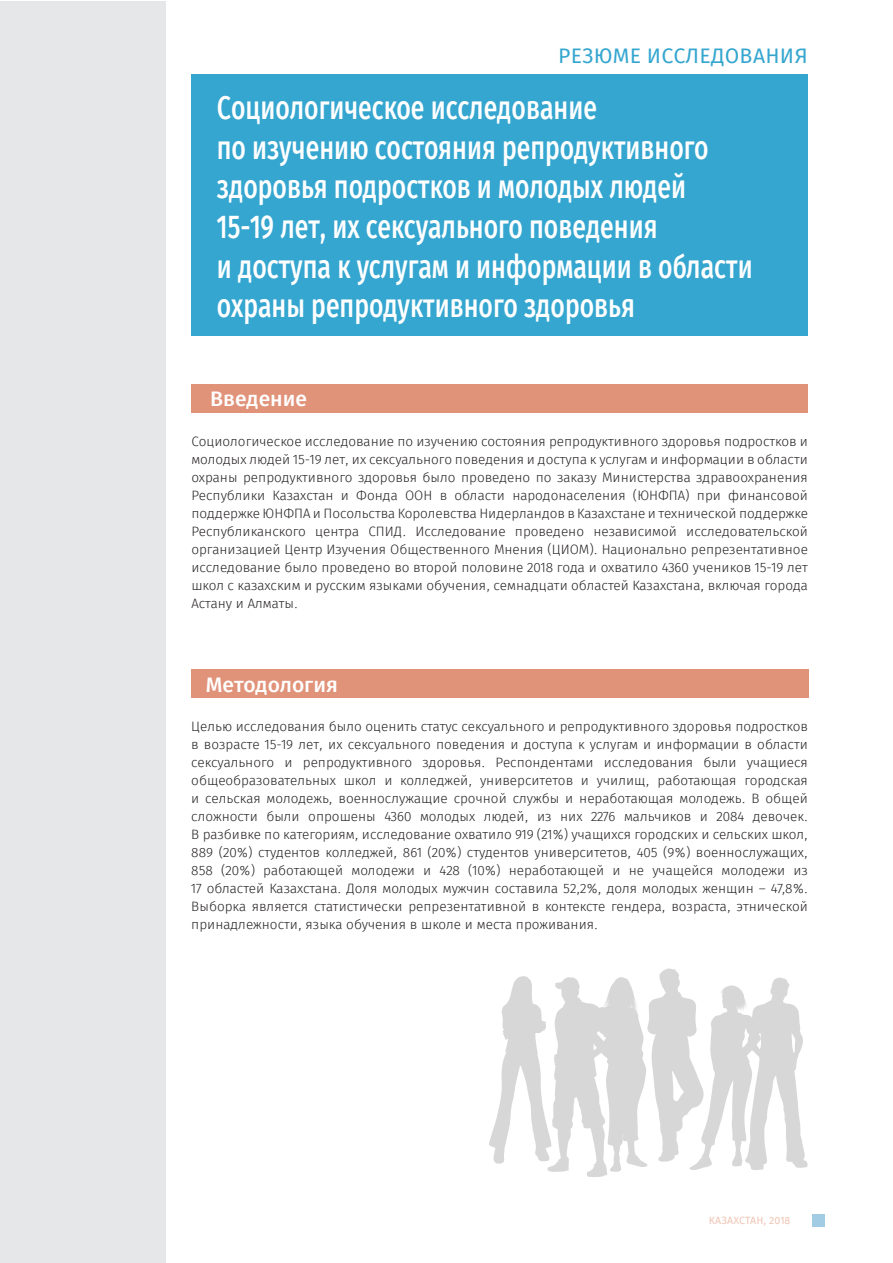
<style>
.page{position:relative;width:893px;height:1263px;background:#fff}
.page>*{position:absolute;margin:0;border:0;box-sizing:border-box;transform-origin:0 0}
.t1{font:500 33px/39.6px "Fira Sans";color:#fff;scale:.75 1}
.t2{font:500 21px "Fira Sans";color:#fff}
.t3{font:21px "Fira Sans";letter-spacing:.01em;color:#35a6cf}
.t4{font:300 13.5px/18px "Fira Sans";color:#231f20;text-align:justify}
.t5{font:10.5px "Fira Sans";letter-spacing:.01em;color:#f0c5b4}
</style>
<div class="page">
<div style="left:812px;top:1214px;width:13px;height:13px;background:#a2cbe4"></div>
<div style="left:0;top:2px;width:166px;height:1261px;background:#e6e7e9"></div>
<div style="left:191px;top:74px;width:617px;height:262px;background:#35a6cf"></div>
<div style="left:191px;top:384px;width:617px;height:28px;background:#e1937a"></div>
<div style="left:191px;top:669px;width:618px;height:29px;background:#e1937a"></div>
<svg style="left:489px;top:968px;width:319px;height:209px"></svg>
<p class="t3" style="left:558px;top:41px;width:251px">РЕЗЮМЕ ИССЛЕДОВАНИЯ</p>
<p class="t1" style="left:217px;top:90px;width:508px">Социологическое исследование</p>
<p class="t1" style="left:217px;top:130px;width:657px">по изучению состояния репродуктивного здоровья подростков и молодых людей</p>
<p class="t1" style="left:217px;top:209px;width:589px">15-19 лет, их сексуального поведения</p>
<p class="t1" style="left:217px;top:249px;width:716px">и доступа к услугам и информации в области охраны репродуктивного здоровья</p>
<p class="t2" style="left:210px;top:384px;width:99px">Введение</p>
<p class="t4" style="left:191px;top:433px;width:618px">Социологическое исследование по изучению состояния репродуктивного здоровья подростков и молодых людей 15-19 лет, их сексуального поведения и доступа к услугам и информации в области охраны репродуктивного здоровья было проведено по заказу Министерства здравоохранения Республики Казахстан и Фонда ООН в области народонаселения (ЮНФПА) при финансовой поддержке ЮНФПА и Посольства Королевства Нидерландов в Казахстане и технической поддержке Республиканского центра СПИД. Исследование проведено независимой исследовательской организацией Центр Изучения Общественного Мнения (ЦИОМ). Национально репрезентативное исследование было проведено во второй половине 2018 года и охватило 4360 учеников 15-19 лет школ с казахским и русским языками обучения, семнадцати областей Казахстана, включая города Астану и Алматы.</p>
<p class="t2" style="left:206px;top:670px;width:134px">Методология</p>
<p class="t4" style="left:191px;top:718px;width:618px">Целью исследования было оценить статус сексуального и репродуктивного здоровья подростков в возрасте 15-19 лет, их сексуального поведения и доступа к услугам и информации в области сексуального и репродуктивного здоровья. Респондентами исследования были учащиеся общеобразовательных школ и колледжей, университетов и училищ, работающая городская и сельская молодежь, военнослужащие срочной службы и неработающая молодежь. В общей сложности были опрошены 4360 молодых людей, из них 2276 мальчиков и 2084 девочек.<br>В разбивке по категориям, исследование охватило 919 (21%) учащихся городских и сельских школ, 889 (20%) студентов колледжей, 861 (20%) студентов университетов, 405 (9%) военнослужащих, 858 (20%) работающей молодежи и 428 (10%) неработающей и не учащейся молодежи из 17 областей Казахстана. Доля молодых мужчин составила 52,2%, доля молодых женщин – 47,8%.<br>Выборка является статистически репрезентативной в контексте гендера, возраста, этнической принадлежности, языка обучения в школе и места проживания.</p>
<p class="t5" style="left:709px;top:1212px;width:83px">КАЗАХСТАН, 2018</p>
</div>
